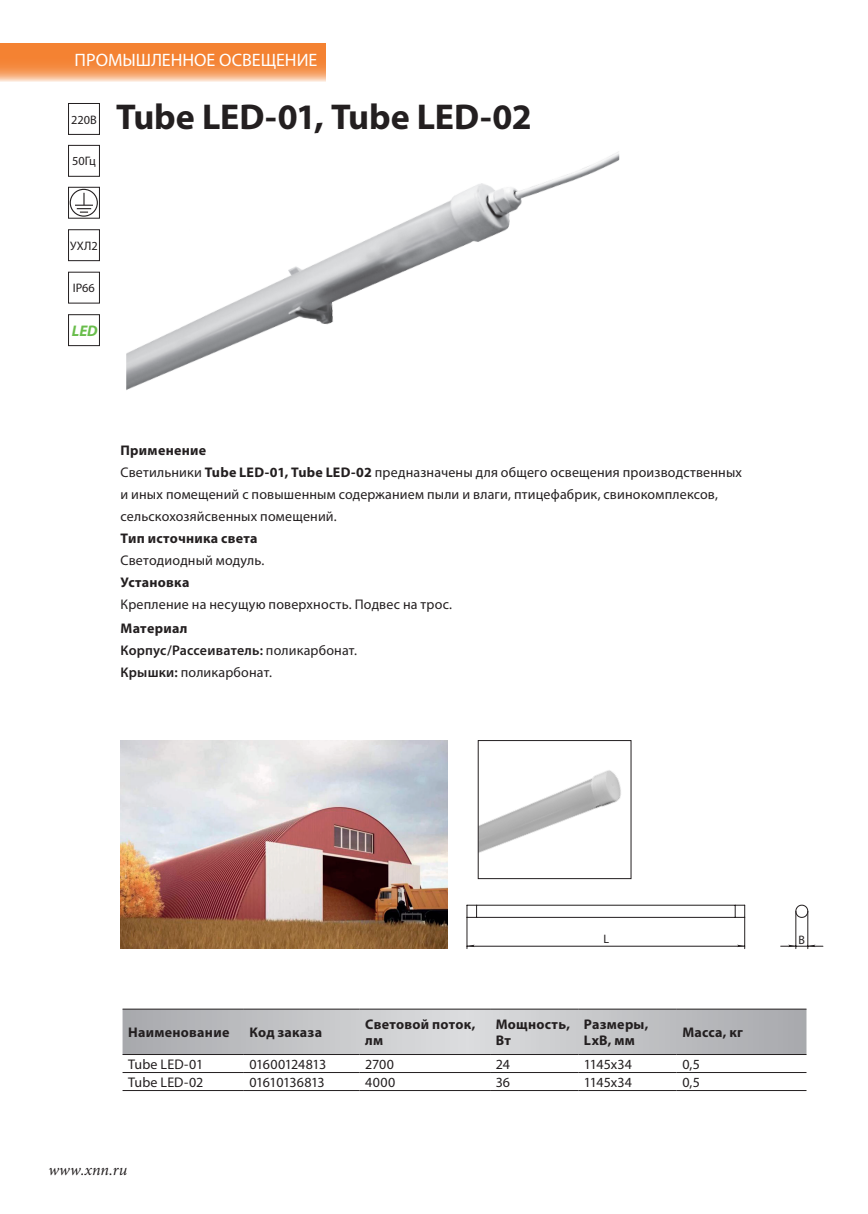
<style>
.page{position:relative;width:868px;height:1214px;background:#fff}
.page>*{position:absolute;margin:0;border:0;box-sizing:border-box;transform-origin:0 0}
.t1{font:700 36px "Myriad Pro";letter-spacing:-.005em;color:#231f20}
.t2{font:18px "Myriad Pro";color:#fff}
.t3{font:italic 16px "Minion Pro";color:#231f20}
.t4{font:italic 700 15.4px "Myriad Pro";color:#69bd4b}
.t5{font:14px/22px "Myriad Pro";letter-spacing:.01em;color:#231f20}
.t6{font:700 14px/16.8px "Myriad Pro";letter-spacing:.02em;color:#231f20}
.t7{font:600 14px/22px "Myriad Pro";letter-spacing:.015em;color:#231f20}
.t8{font:14px "Myriad Pro";letter-spacing:-.01em;color:#231f20}
.t9{font:14px "Myriad Pro";letter-spacing:-.025em;color:#231f20}
.t10{font:14px "Myriad Pro";letter-spacing:-.03em;color:#231f20}
.t11{font:12.4px "Myriad Pro";color:#231f20}
.t12{font:12.2px "Myriad Pro";color:#231f20}
.s1{font-weight:700}
.s2{font-weight:400}
</style>
<div class="page">
<svg style="left:0;top:43px;width:325px;height:39px;background:#f5924d"></svg>
<img style="left:480px;top:770px;width:141px;height:83px">
<div style="left:478px;top:740px;width:153px;height:138px;border:1px solid #231f20"></div>
<img style="left:120px;top:740px;width:327px;height:208px">
<img style="left:126px;top:80px;width:493px;height:310px">
<svg style="left:122px;top:1009px;width:684px;height:45px;background:#bfc0c3"></svg>
<hr style="left:122px;top:1008px;width:122px;height:1px;background:#231f20">
<hr style="left:244px;top:1008px;width:115px;height:1px;background:#231f20">
<hr style="left:359px;top:1008px;width:131px;height:1px;background:#231f20">
<hr style="left:490px;top:1008px;width:88px;height:1px;background:#231f20">
<hr style="left:578px;top:1008px;width:98px;height:1px;background:#231f20">
<hr style="left:676px;top:1008px;width:130px;height:1px;background:#231f20">
<hr style="left:122px;top:1054px;width:122px;height:1px;background:#231f20">
<hr style="left:244px;top:1054px;width:115px;height:1px;background:#231f20">
<hr style="left:359px;top:1054px;width:131px;height:1px;background:#231f20">
<hr style="left:490px;top:1054px;width:88px;height:1px;background:#231f20">
<hr style="left:578px;top:1054px;width:98px;height:1px;background:#231f20">
<hr style="left:676px;top:1054px;width:130px;height:1px;background:#231f20">
<hr style="left:122px;top:1072px;width:122px;height:1px;background:#231f20">
<hr style="left:244px;top:1072px;width:115px;height:1px;background:#231f20">
<hr style="left:359px;top:1072px;width:131px;height:1px;background:#231f20">
<hr style="left:490px;top:1072px;width:88px;height:1px;background:#231f20">
<hr style="left:578px;top:1072px;width:98px;height:1px;background:#231f20">
<hr style="left:676px;top:1072px;width:130px;height:1px;background:#231f20">
<hr style="left:122px;top:1090px;width:122px;height:1px;background:#231f20">
<hr style="left:244px;top:1090px;width:115px;height:1px;background:#231f20">
<hr style="left:359px;top:1090px;width:131px;height:1px;background:#231f20">
<hr style="left:490px;top:1090px;width:88px;height:1px;background:#231f20">
<hr style="left:578px;top:1090px;width:98px;height:1px;background:#231f20">
<hr style="left:676px;top:1090px;width:130px;height:1px;background:#231f20">
<svg style="left:795px;top:904px;width:13px;height:13px"></svg>
<hr style="left:795px;top:911px;width:1px;height:37px;background:#231f20">
<hr style="left:807px;top:911px;width:1px;height:37px;background:#231f20">
<hr style="left:466px;top:917px;width:1px;height:31px;background:#231f20">
<hr style="left:744px;top:917px;width:1px;height:31px;background:#231f20">
<hr style="left:467px;top:904px;width:277px;height:1px;background:#231f20">
<svg style="left:466px;top:905px;width:1px;height:12px"></svg>
<hr style="left:467px;top:916px;width:277px;height:1px;background:#231f20">
<svg style="left:744px;top:905px;width:1px;height:12px"></svg>
<svg style="left:734px;top:905px;width:1px;height:12px"></svg>
<svg style="left:467px;top:944px;width:355px;height:3px"></svg>
<div style="left:68px;top:103px;width:32px;height:32px;background:#fff;border:1px solid #231f20"></div>
<div style="left:68px;top:145px;width:32px;height:32px;background:#fff;border:1px solid #231f20"></div>
<div style="left:68px;top:229px;width:32px;height:32px;border:1px solid #231f20"></div>
<div style="left:68px;top:272px;width:32px;height:31px;border:1px solid #231f20"></div>
<svg style="left:70px;top:189px;width:28px;height:27px"></svg>
<div style="left:68px;top:187px;width:32px;height:31px;border:1px solid #231f20"></div>
<svg style="left:70px;top:189px;width:27px;height:27px"></svg>
<div style="left:70px;top:189px;width:28px;height:28px;border:1px solid #231f20;border-radius:50%"></div>
<svg style="left:75px;top:193px;width:18px;height:20px"></svg>
<div style="left:68px;top:314px;width:32px;height:32px;background:#fff;border:1px solid #231f20"></div>
<p class="t2" style="left:75px;top:49px;width:244px">ПРОМЫШЛЕННОЕ ОСВЕЩЕНИЕ</p>
<p class="t11" style="left:71px;top:112px;width:27px">220В</p>
<p class="t11" style="left:72px;top:154px;width:25px">50Гц</p>
<h1 class="t1" style="left:116px;top:94px;width:417px">Tube LED-01, Tube LED-02</h1>
<p class="t11" style="left:70px;top:238px;width:29px">УХЛ2</p>
<p class="t11" style="left:73px;top:280px;width:24px">IP66</p>
<p class="t4" style="left:72px;top:321px;width:27px">LED</p>
<p class="t5" style="left:120px;top:439px;width:623px"><span class="s1">Применение<br></span>Светильники <span class="s1">Tube LED-01, Tube LED-02</span> предназначены для общего освещения производственных и иных помещений с повышенным содержанием пыли и влаги, птицефабрик, свинокомплексов, сельскохозяйсвенных помещений.</p>
<p class="t6" style="left:120px;top:529px;width:138px">Тип источника света</p>
<p class="t5" style="left:120px;top:549px;width:145px">Светодиодный модуль.</p>
<p class="t6" style="left:120px;top:573px;width:70px">Установка</p>
<p class="t5" style="left:120px;top:593px;width:333px">Крепление на несущую поверхность. Подвес на трос.</p>
<p class="t7" style="left:120px;top:617px;width:238px"><span class="s1">Материал<br></span>Корпус/Рассеиватель: <span class="s2">поликарбонат.<br></span>Крышки: <span class="s2">поликарбонат.</span></p>
<p class="t12" style="left:603px;top:931px;width:7px">L</p>
<p class="t12" style="left:798px;top:932px;width:8px">B</p>
<p class="t6" style="left:128px;top:1023px;width:103px">Наименование</p>
<p class="t6" style="left:249px;top:1023px;width:74px">Код заказа</p>
<p class="t6" style="left:365px;top:1014px;width:112px">Световой поток, лм</p>
<p class="t6" style="left:495px;top:1014px;width:76px">Мощность,<br>Вт</p>
<p class="t6" style="left:584px;top:1014px;width:66px">Размеры,<br>LxB, мм</p>
<p class="t6" style="left:682px;top:1023px;width:62px">Масса, кг</p>
<p class="t5" style="left:128px;top:1052px;width:76px">Tube LED-01</p>
<p class="t9" style="left:249px;top:1055px;width:78px">01600124813</p>
<p class="t5" style="left:365px;top:1052px;width:30px">2700</p>
<p class="t5" style="left:495px;top:1052px;width:16px">24</p>
<p class="t8" style="left:584px;top:1055px;width:50px">1145х34</p>
<p class="t5" style="left:682px;top:1052px;width:19px">0,5</p>
<p class="t5" style="left:128px;top:1070px;width:77px">Tube LED-02</p>
<p class="t10" style="left:249px;top:1073px;width:77px">01610136813</p>
<p class="t5" style="left:365px;top:1070px;width:31px">4000</p>
<p class="t5" style="left:495px;top:1070px;width:16px">36</p>
<p class="t8" style="left:584px;top:1073px;width:50px">1145х34</p>
<p class="t5" style="left:682px;top:1070px;width:19px">0,5</p>
<p class="t3" style="left:49px;top:1158px;width:80px">www.xnn.ru</p>
</div>
